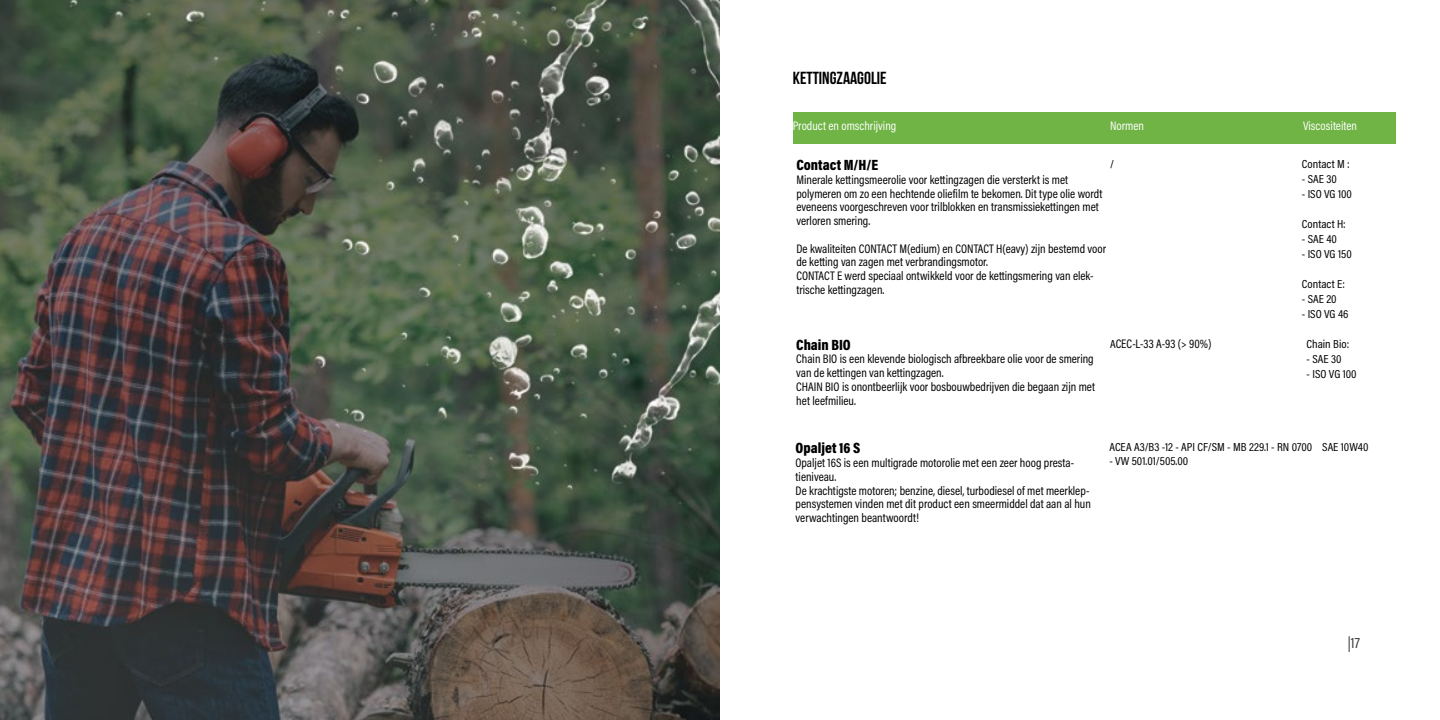
<style>
.page{position:relative;width:1440px;height:720px;background:#fff}
.page>*{position:absolute;margin:0;border:0;box-sizing:border-box;transform-origin:0 0}
.t1{font:17.5px "Bebas Neue";color:#000}
.t2{font:900 15px "Acumin Pro Cond";color:#000}
.t3{font:15px "Acumin Pro Cond";color:#353738}
.t4{font:12.5px/13.8px "Acumin Pro Cond";color:#000}
.t5{font:12.5px "Acumin Pro Cond";color:#fff}
.t6{font:11.75px "Acumin Pro Cond";color:#000;scale:1.06 1}
.s1{font-size:11.75px}
</style>
<div class="page">
<img style="left:0;top:0;width:720px;height:720px">
<div style="left:793px;top:112px;width:603px;height:31px;background:#6fb444"></div>
<h1 class="t1" style="left:793px;top:68px;width:95px">KETTINGZAAGOLIE</h1>
<p class="t5" style="left:793px;top:118px;width:105px">Product en omschrijving</p>
<p class="t5" style="left:1110px;top:118px;width:35px">Normen</p>
<p class="t5" style="left:1303px;top:118px;width:56px">Viscositeiten</p>
<p class="t2" style="left:796px;top:155px;width:83px">Contact M/H/E</p>
<p class="t4" style="left:796px;top:172px;width:308px">Minerale kettingsmeerolie voor kettingzagen die versterkt is met polymeren om zo een hechtende oliefilm te bekomen. Dit type olie wordt eveneens voorgeschreven voor trilblokken en transmissiekettingen met verloren smering.</p>
<p class="t4" style="left:796px;top:241px;width:311px">De kwaliteiten CONTACT M(edium) en CONTACT H(eavy) zijn bestemd voor de ketting van zagen met verbrandingsmotor.<br>CONTACT E werd speciaal ontwikkeld voor de kettingsmering van elek&shy;trische kettingzagen.</p>
<p class="t6" style="left:1110px;top:157px;width:5px">/</p>
<p class="t6" style="left:1302px;top:157px;width:47px">Contact M :</p>
<p class="t6" style="left:1302px;top:172px;width:35px">- SAE 30</p>
<p class="t6" style="left:1302px;top:187px;width:49px">- ISO VG 100</p>
<p class="t6" style="left:1302px;top:217px;width:43px">Contact H:</p>
<p class="t6" style="left:1302px;top:232px;width:35px">- SAE 40</p>
<p class="t6" style="left:1302px;top:247px;width:49px">- ISO VG 150</p>
<p class="t6" style="left:1302px;top:277px;width:42px">Contact E:</p>
<p class="t6" style="left:1302px;top:292px;width:34px">- SAE 20</p>
<p class="t6" style="left:1302px;top:307px;width:46px">- ISO VG 46</p>
<p class="t2" style="left:796px;top:335px;width:56px">Chain BIO</p>
<p class="t4" style="left:796px;top:352px;width:300px">Chain BIO is een klevende biologisch afbreekbare olie voor de smering van de kettingen van kettingzagen.<br>CHAIN BIO is onontbeerlijk voor bosbouwbedrijven die begaan zijn met het leefmilieu.</p>
<p class="t4" style="left:1110px;top:336px;width:103px"><span class="s1">A</span>CEC-L-33 A-93 (&gt; 90%)</p>
<p class="t6" style="left:1307px;top:336px;width:42px">Chain Bio:</p>
<p class="t6" style="left:1307px;top:351px;width:35px">- SAE 30</p>
<p class="t6" style="left:1307px;top:366px;width:49px">- ISO VG 100</p>
<p class="t2" style="left:796px;top:438px;width:66px">Opaljet 16 S</p>
<p class="t4" style="left:796px;top:456px;width:297px">Opaljet 16S is een multigrade motorolie met een zeer hoog presta&shy;tieniveau.<br>De krachtigste motoren; benzine, diesel, turbodiesel of met meerklep&shy;pensystemen vinden met dit product een smeermiddel dat aan al hun verwachtingen beantwoordt!</p>
<p class="t6" style="left:1109px;top:440px;width:193px">ACEA A3/B3 -12 - API CF/SM - MB 229.1 - RN 0700</p>
<p class="t6" style="left:1109px;top:454px;width:76px">- VW 501.01/505.00</p>
<p class="t6" style="left:1322px;top:440px;width:45px">SAE 10W40</p>
<p class="t3" style="left:1348px;top:633px;width:14px">|17</p>
</div>
